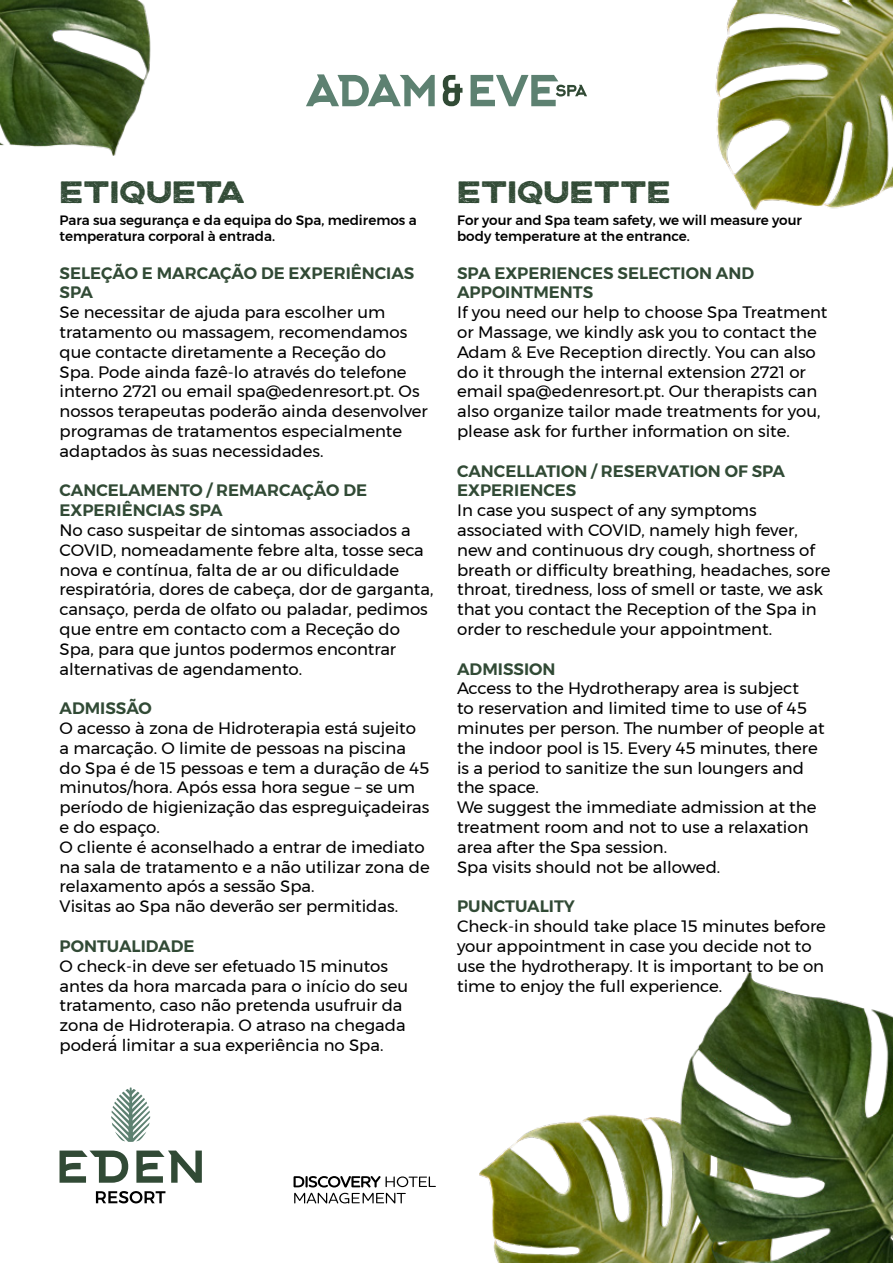
<style>
.page{position:relative;width:893px;height:1263px;background:#fff}
.page>*{position:absolute;margin:0;border:0;box-sizing:border-box;transform-origin:0 0}
.t1{font:27px "Boston Skyline Sans Rough";color:#314a35}
.t2{font:16.5px/19.8px "Montserrat";color:#000}
.t3{font:600 16.5px/19.8px "Montserrat";color:#314a35}
.t4{font:500 13.5px/16.2px "Montserrat";color:#000}
</style>
<div class="page">
<img style="left:480px;top:971px;width:413px;height:292px">
<svg style="left:294px;top:1176px;width:142px;height:11px"></svg>
<svg style="left:294px;top:1193px;width:112px;height:10px"></svg>
<svg style="left:96px;top:1191px;width:69px;height:12px"></svg>
<svg style="left:111px;top:1087px;width:39px;height:55px"></svg>
<svg style="left:60px;top:1150px;width:68px;height:33px"></svg>
<svg style="left:136px;top:1150px;width:66px;height:33px"></svg>
<svg style="left:471px;top:75px;width:116px;height:31px"></svg>
<svg style="left:306px;top:74px;width:129px;height:32px"></svg>
<svg style="left:443px;top:75px;width:19px;height:31px"></svg>
<img style="left:715px;top:0;width:178px;height:211px">
<img style="left:0;top:0;width:151px;height:156px">
<h1 class="t1" style="left:60px;top:178px;width:187px">ETIQUETA</h1>
<h1 class="t1" style="left:457px;top:178px;width:215px">ETIQUETTE</h1>
<p class="t4" style="left:60px;top:212px;width:359px">Para sua segurança e da equipa do Spa, mediremos a temperatura corporal à entrada.</p>
<p class="t4" style="left:457px;top:212px;width:346px">For your and Spa team safety, we will measure your body temperature at the entrance.</p>
<p class="t3" style="left:60px;top:263px;width:356px">SELEÇÃO E MARCAÇÃO DE EXPERIÊNCIAS<br>SPA</p>
<p class="t2" style="left:60px;top:302px;width:370px">Se necessitar de ajuda para escolher um tratamento ou massagem, recomendamos que contacte diretamente a Receção do<br>Spa. Pode ainda fazê-lo através do telefone interno 2721 ou email spa@edenresort.pt. Os nossos terapeutas poderão ainda desenvolver programas de tratamentos especialmente adaptados às suas necessidades.</p>
<p class="t3" style="left:60px;top:481px;width:309px">CANCELAMENTO / REMARCAÇÃO DE<br>EXPERIÊNCIAS SPA</p>
<p class="t2" style="left:60px;top:520px;width:375px">No caso suspeitar de sintomas associados a COVID, nomeadamente febre alta, tosse seca nova e contínua, falta de ar ou dificuldade respiratória, dores de cabeça, dor de garganta, cansaço, perda de olfato ou paladar, pedimos que entre em contacto com a Receção do Spa, para que juntos podermos encontrar alternativas de agendamento.</p>
<p class="t3" style="left:60px;top:698px;width:94px">ADMISSÃO</p>
<p class="t2" style="left:60px;top:718px;width:372px">O acesso à zona de Hidroterapia está sujeito<br>a marcação. O limite de pessoas na piscina do Spa é de 15 pessoas e tem a duração de 45 minutos/hora. Após essa hora segue – se um período de higienização das espreguiçadeiras e do espaço.<br>O cliente é aconselhado a entrar de imediato na sala de tratamento e a não utilizar zona de relaxamento após a sessão Spa.<br>Visitas ao Spa não deverão ser permitidas.</p>
<p class="t3" style="left:60px;top:936px;width:136px">PONTUALIDADE</p>
<p class="t2" style="left:60px;top:956px;width:350px">O check-in deve ser efetuado 15 minutos antes da hora marcada para o início do seu tratamento, caso não pretenda usufruir da zona de Hidroterapia. O atraso na chegada poderá́ limitar a sua experiência no Spa.</p>
<p class="t3" style="left:457px;top:263px;width:298px">SPA EXPERIENCES SELECTION AND<br>APPOINTMENTS</p>
<p class="t2" style="left:457px;top:302px;width:372px">If you need our help to choose Spa Treatment or Massage, we kindly ask you to contact the Adam &amp; Eve Reception directly. You can also do it through the internal extension 2721 or email spa@edenresort.pt. Our therapists can also organize tailor made treatments for you, please ask for further information on site.</p>
<p class="t3" style="left:457px;top:461px;width:329px">CANCELLATION / RESERVATION OF SPA<br>EXPERIENCES</p>
<p class="t2" style="left:457px;top:500px;width:375px">In case you suspect of any symptoms associated with COVID, namely high fever, new and continuous dry cough, shortness of breath or difficulty breathing, headaches, sore throat, tiredness, loss of smell or taste, we ask that you contact the Reception of the Spa in order to reschedule your appointment.</p>
<p class="t3" style="left:457px;top:659px;width:100px">ADMISSION</p>
<p class="t2" style="left:457px;top:678px;width:369px">Access to the Hydrotherapy area is subject<br>to reservation and limited time to use of 45 minutes per person. The number of people at the indoor pool is 15. Every 45 minutes, there is a period to sanitize the sun loungers and the space.<br>We suggest the immediate admission at the treatment room and not to use a relaxation area after the Spa session.<br>Spa visits should not be allowed.</p>
<p class="t3" style="left:457px;top:896px;width:119px">PUNCTUALITY</p>
<p class="t2" style="left:457px;top:916px;width:370px">Check-in should take place 15 minutes before your appointment in case you decide not to use the hydrotherapy. It is important to be on time to enjoy the full experience.</p>
</div>
